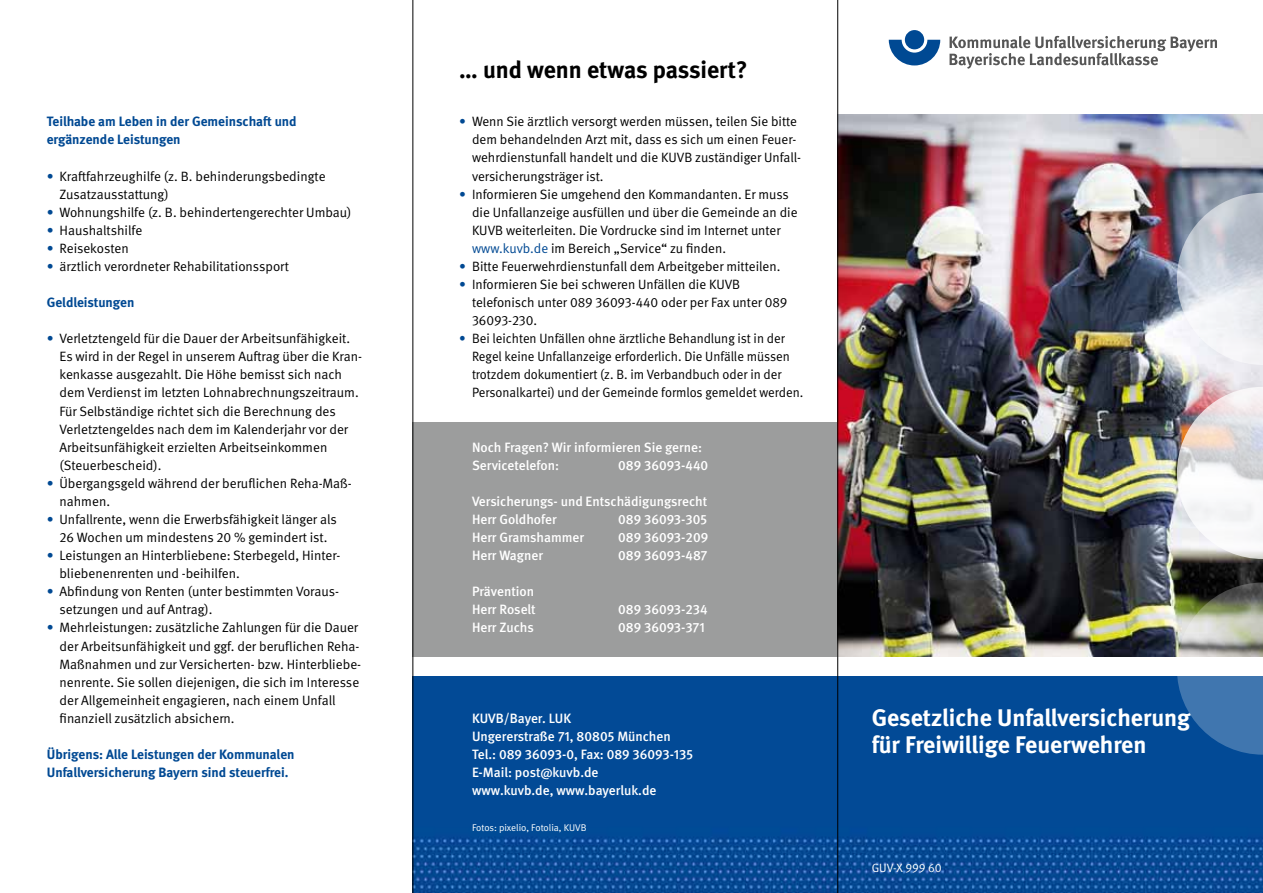
<style>
.page{position:relative;width:1263px;height:893px;background:#fff}
.page>*{position:absolute;margin:0;border:0;box-sizing:border-box;transform-origin:0 0}
.t1{font:700 24px/27px "DGUV Meta";color:#fff}
.t2{font:700 24px "DGUV Meta";letter-spacing:-.005em;color:#000}
.t3{font:13.5px/18.1px "DGUV Meta";color:#000}
.t4{font:500 13.5px/18.1px "DGUV Meta";color:#fff}
.t5{font:13.5px/18.1px "DGUV Meta";color:#000;scale:.96 1}
.t6{font:700 13.5px/18.1px "DGUV Meta";color:#004993}
.t7{font:12px "DGUV Meta";color:#fff}
.t8{font:9.75px "DGUV Meta";letter-spacing:-.005em;color:#fff}
.s1{color:#004993}
</style>
<div class="page">
<img style="left:413px;top:675px;width:850px;height:218px">
<div style="left:412px;top:422px;width:426px;height:235px;background:#9c9d9d"></div>
<img style="left:838px;top:115px;width:425px;height:542px">
<svg style="left:1177px;top:193px;width:86px;height:172px"></svg>
<svg style="left:1177px;top:387px;width:86px;height:172px"></svg>
<svg style="left:1177px;top:582px;width:86px;height:173px;background:#5f7e96"></svg>
<svg style="left:889px;top:40px;width:51px;height:25px"></svg>
<div style="left:905px;top:30px;width:19px;height:19px;background:#004993;border-radius:50%"></div>
<svg style="left:949px;top:36px;width:268px;height:33px"></svg>
<div style="left:412px;top:657px;width:851px;height:18px;background:#fff"></div>
<hr style="left:412px;top:0;width:1px;height:893px;background:#000">
<hr style="left:837px;top:0;width:1px;height:893px;background:#000">
<p class="t6" style="left:47px;top:113px;width:251px">Teilhabe am Leben in der Gemeinschaft und ergänzende Leistungen</p>
<p class="t3" style="left:60px;top:167px;width:268px;text-indent:-13px"><span class="s1">•</span> Kraftfahrzeughilfe (z. B. behinderungsbedingte<br>Zusatzausstattung)</p>
<p class="t3" style="left:47px;top:203px;width:306px"><span class="s1">•</span> Wohnungshilfe (z. B. behindertengerechter Umbau)</p>
<p class="t3" style="left:47px;top:221px;width:97px"><span class="s1">•</span> Haushaltshilfe</p>
<p class="t3" style="left:47px;top:239px;width:83px"><span class="s1">•</span> Reisekosten</p>
<p class="t3" style="left:47px;top:257px;width:244px"><span class="s1">•</span> ärztlich verordneter Rehabilitationssport</p>
<p class="t6" style="left:47px;top:294px;width:89px">Geldleistungen</p>
<p class="t3" style="left:60px;top:330px;width:304px;text-indent:-13px"><span class="s1">•</span> Verletztengeld für die Dauer der Arbeitsunfähigkeit.<br>Es wird in der Regel in unserem Auftrag über die Kran&shy;kenkasse ausgezahlt. Die Höhe bemisst sich nach dem Verdienst im letzten Lohnabrechnungszeitraum.<br>Für Selbständige richtet sich die Berechnung des Verletztengeldes nach dem im Kalenderjahr vor der Arbeitsunfähigkeit erzielten Arbeitseinkommen (Steuerbescheid).</p>
<p class="t3" style="left:60px;top:474px;width:292px;text-indent:-13px"><span class="s1">•</span> Übergangsgeld während der beruflichen Reha-Maß&shy;nahmen.</p>
<p class="t3" style="left:47px;top:511px;width:292px;text-align:center"><span class="s1">•</span> Unfallrente, wenn die Erwerbsfähigkeit länger als<br>26 -Wochen um mindestens 20 % gemindert ist.</p>
<p class="t3" style="left:60px;top:547px;width:281px;text-indent:-13px"><span class="s1">•</span> Leistungen an Hinterbliebene: Sterbegeld, Hinter&shy;bliebenenrenten und -beihilfen.</p>
<p class="t3" style="left:60px;top:583px;width:280px;text-indent:-13px"><span class="s1">•</span> Abfindung von Renten (unter bestimmten Voraus&shy;setzungen und auf Antrag).</p>
<p class="t3" style="left:60px;top:619px;width:302px;text-indent:-13px"><span class="s1">•</span> Mehrleistungen: zusätzliche Zahlungen für die Dauer der Arbeitsunfähigkeit und ggf. der beruflichen Reha-Maßnahmen und zur Versicherten- bzw. Hinterbliebe&shy;nenrente. Sie sollen diejenigen, die sich im Interesse der -Allgemeinheit engagieren, nach einem Unfall finanziell zusätzlich absichern.</p>
<p class="t6" style="left:47px;top:746px;width:249px">Übrigens: Alle Leistungen der Kommunalen<br>Unfallversicherung Bayern sind steuerfrei.</p>
<h1 class="t2" style="left:459px;top:55px;width:290px">… und wenn etwas passiert?</h1>
<p class="t3" style="left:472px;top:113px;width:331px;text-indent:-13px"><span class="s1">•</span> Wenn Sie ärztlich versorgt werden müssen, teilen Sie bitte dem behandelnden Arzt mit, dass es sich um einen Feuer&shy;wehrdienstunfall handelt und die KUVB -zuständiger Unfall&shy;versicherungsträger ist.</p>
<p class="t3" style="left:472px;top:185px;width:327px;text-indent:-13px"><span class="s1">•</span> Informieren Sie umgehend den Kommandanten. Er muss die Unfallanzeige ausfüllen und über die Gemeinde an die KUVB weiterleiten. Die Vordrucke sind im Internet -unter <span class="s1">www.kuvb.de</span> im -Bereich „Service“ zu finden.</p>
<p class="t3" style="left:459px;top:257px;width:323px"><span class="s1">•</span> Bitte Feuerwehrdienstunfall dem Arbeitgeber mitteilen.</p>
<p class="t3" style="left:472px;top:276px;width:317px;text-indent:-13px"><span class="s1">•</span> Informieren Sie bei schweren Unfällen die KUVB telefonisch unter 089 36093-440 oder per Fax -unter 089<br>36093-230.</p>
<p class="t5" style="left:472px;top:330px;width:347px;text-indent:-13px"><span class="s1">•</span> Bei leichten Unfällen ohne ärztliche Behandlung ist in der Regel keine Unfallanzeige erforderlich. Die Unfälle müssen trotzdem dokumentiert (z. B. im Verbandbuch oder in der Personalkartei) und der Gemeinde formlos gemeldet werden.</p>
<p class="t4" style="left:472px;top:438px;width:232px">Noch Fragen? Wir informieren Sie gerne:<br>Servicetelefon:</p>
<p class="t4" style="left:618px;top:456px;width:91px">089 36093-440</p>
<p class="t4" style="left:472px;top:492px;width:237px">Versicherungs- und Entschädigungsrecht<br>Herr Goldhofer</p>
<p class="t4" style="left:618px;top:511px;width:90px">089 36093-305</p>
<p class="t4" style="left:472px;top:529px;width:114px">Herr Gramshammer</p>
<p class="t4" style="left:618px;top:529px;width:91px">089 36093-209</p>
<p class="t4" style="left:472px;top:547px;width:73px">Herr Wagner</p>
<p class="t4" style="left:618px;top:547px;width:91px">089 36093-487</p>
<p class="t4" style="left:472px;top:583px;width:65px">Prävention<br>Herr Roselt</p>
<p class="t4" style="left:618px;top:601px;width:91px">089 36093-234</p>
<p class="t4" style="left:472px;top:619px;width:63px">Herr Zuchs</p>
<p class="t4" style="left:618px;top:619px;width:88px">089 36093-371</p>
<p class="t4" style="left:472px;top:709px;width:223px">KUVB/Bayer. LUK<br>Ungererstraße 71, 80805 München<br>Tel.: 089 36093-0, Fax: 089 36093-135<br>E-Mail: post@kuvb.de<br>www.kuvb.de, www.bayerluk.de</p>
<p class="t8" style="left:472px;top:822px;width:116px">Fotos: pixelio, Fotolia, KUVB</p>
<h1 class="t1" style="left:872px;top:705px;width:320px">Gesetzliche Unfallversicherung für Freiwillige Feuerwehren</h1>
<p class="t7" style="left:872px;top:860px;width:72px">GUV-X 999 60</p>
</div>
